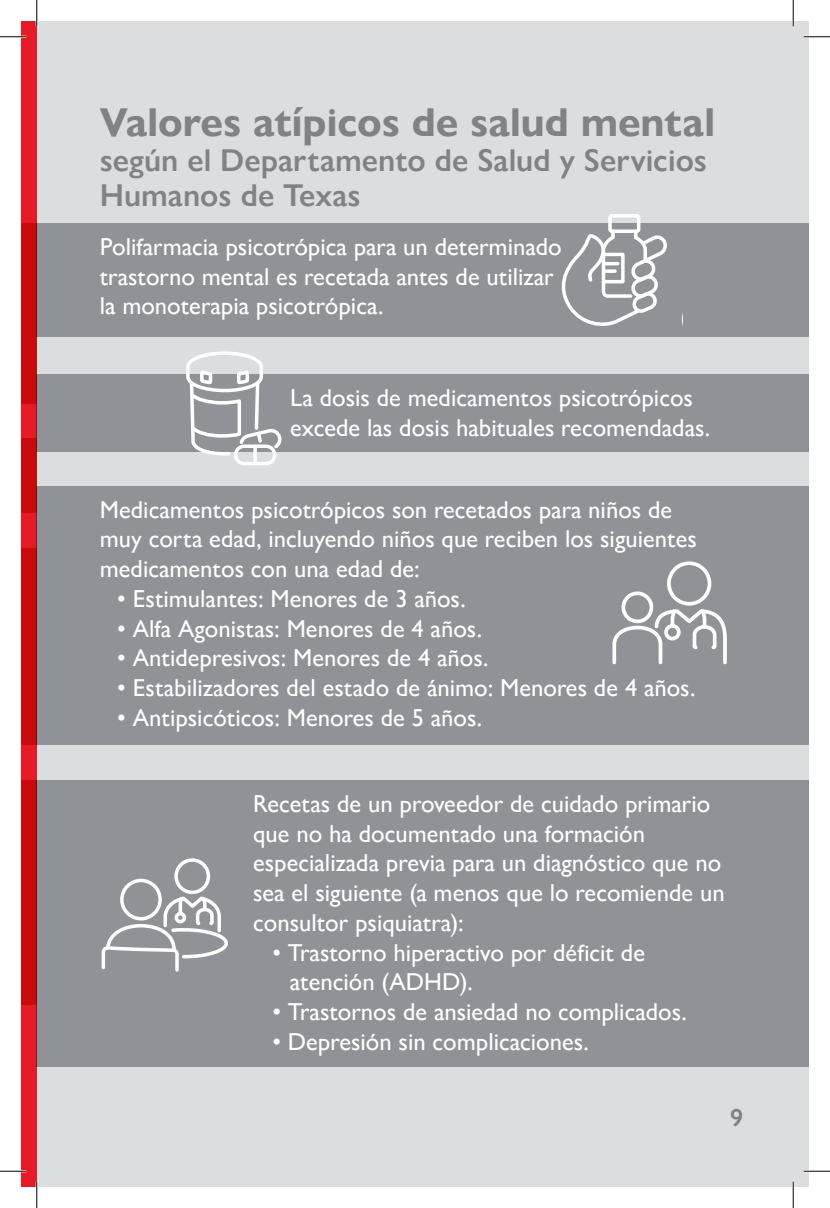
<style>
.page{position:relative;width:830px;height:1208px;background:#fff}
.page>*{position:absolute;margin:0;border:0;box-sizing:border-box;transform-origin:0 0}
.t1{font:700 40.25px "Gill Sans Nova";color:#808285}
.t2{font:600 31.5px/35px "Gill Sans Nova";color:#808285}
.t3{font:500 24.5px/29.8px "Gill Sans Nova";color:#fff}
.t4{font:600 24.5px "Gill Sans Nova";color:#808285}
</style>
<div class="page">
<div style="left:37px;top:21px;width:771px;height:1165px;background:#dcdddf"></div>
<div style="left:21px;top:21px;width:16px;height:1165px;background:#e71a27"></div>
<div style="left:21px;top:223px;width:16px;height:180px;background:#c80b0c"></div>
<div style="left:37px;top:223px;width:771px;height:114px;background:#909297"></div>
<div style="left:37px;top:374px;width:771px;height:77px;background:#909297"></div>
<div style="left:21px;top:439px;width:16px;height:74px;background:#c80b0c"></div>
<div style="left:21px;top:548px;width:16px;height:197px;background:#c80b0c"></div>
<div style="left:37px;top:486px;width:771px;height:259px;background:#909297"></div>
<div style="left:37px;top:780px;width:771px;height:287px;background:#909297"></div>
<div style="left:21px;top:780px;width:16px;height:224px;background:#c80b0c"></div>
<div style="left:234px;top:444px;width:42px;height:21px;border:4px solid #fff;border-radius:9px"></div>
<svg style="left:253px;top:457px;width:4px;height:6px"></svg>
<svg style="left:184px;top:351px;width:97px;height:106px"></svg>
<div style="left:621px;top:591px;width:32px;height:32px;border:4px solid #fff;border-radius:50%"></div>
<div style="left:667px;top:561px;width:44px;height:44px;border:4px solid #fff;border-radius:50%"></div>
<svg style="left:612px;top:606px;width:115px;height:59px"></svg>
<svg style="left:101px;top:858px;width:127px;height:114px"></svg>
<div style="left:608px;top:214px;width:32px;height:19px;border:4px solid #fff;border-radius:2px"></div>
<svg style="left:561px;top:228px;width:106px;height:98px"></svg>
<hr style="left:0;top:36px;width:26px;height:2px;background:#fff">
<hr style="left:803px;top:36px;width:27px;height:2px;background:#fff">
<hr style="left:0;top:1170px;width:26px;height:2px;background:#fff">
<hr style="left:803px;top:1170px;width:27px;height:2px;background:#fff">
<hr style="left:36px;top:0;width:2px;height:26px;background:#fff">
<hr style="left:36px;top:1181px;width:2px;height:27px;background:#fff">
<hr style="left:792px;top:0;width:2px;height:26px;background:#fff">
<hr style="left:792px;top:1181px;width:2px;height:27px;background:#fff">
<svg style="left:0;top:36px;width:26px;height:1px"></svg>
<svg style="left:803px;top:36px;width:27px;height:1px"></svg>
<svg style="left:0;top:1170px;width:26px;height:1px"></svg>
<svg style="left:803px;top:1170px;width:27px;height:1px"></svg>
<svg style="left:36px;top:0;width:1px;height:26px"></svg>
<svg style="left:36px;top:1181px;width:1px;height:27px"></svg>
<svg style="left:792px;top:0;width:1px;height:26px"></svg>
<svg style="left:792px;top:1181px;width:1px;height:27px"></svg>
<h1 class="t1" style="left:100px;top:97px;width:616px">Valores atípicos de salud mental</h1>
<p class="t2" style="left:100px;top:142px;width:608px">según el Departamento de Salud y Servicios<br>Humanos de Texas</p>
<p class="t3" style="left:100px;top:231px;width:463px">Polifarmacia psicotrópica para un determinado trastorno mental es recetada antes de utilizar la monoterapia psicotrópica.</p>
<p class="t3" style="left:290px;top:382px;width:421px">La dosis de medicamentos psicotrópicos excede las dosis habituales recomendadas.</p>
<p class="t3" style="left:100px;top:494px;width:598px">Medicamentos psicotrópicos son recetados para niños de muy corta edad, incluyendo niños que reciben los siguientes medicamentos con una edad de:</p>
<p class="t3" style="left:117px;top:583px;width:350px">• Estimulantes: Menores de 3 años.</p>
<p class="t3" style="left:117px;top:613px;width:366px">• Alfa Agonistas: Menores de 4 años.</p>
<p class="t3" style="left:117px;top:643px;width:372px">• Antidepresivos: Menores de 4 años.</p>
<p class="t3" style="left:117px;top:672px;width:579px">• Estabilizadores del estado de ánimo: Menores de 4 años.</p>
<p class="t3" style="left:117px;top:702px;width:366px">• Antipsicóticos: Menores de 5 años.</p>
<p class="t3" style="left:253px;top:788px;width:473px">Recetas de un proveedor de cuidado primario que no ha documentado una formación especializada previa para un diagnóstico que no sea el siguiente (a menos que lo recomiende un consultor psiquiatra):</p>
<p class="t3" style="left:290px;top:937px;width:357px;text-indent:-17px">• Trastorno hiperactivo por déficit de atención (ADHD).</p>
<p class="t3" style="left:272px;top:996px;width:416px">• Trastornos de ansiedad no complicados.</p>
<p class="t3" style="left:272px;top:1026px;width:318px">• Depresión sin complicaciones.</p>
<p class="t4" style="left:730px;top:1102px;width:14px">9</p>
</div>
